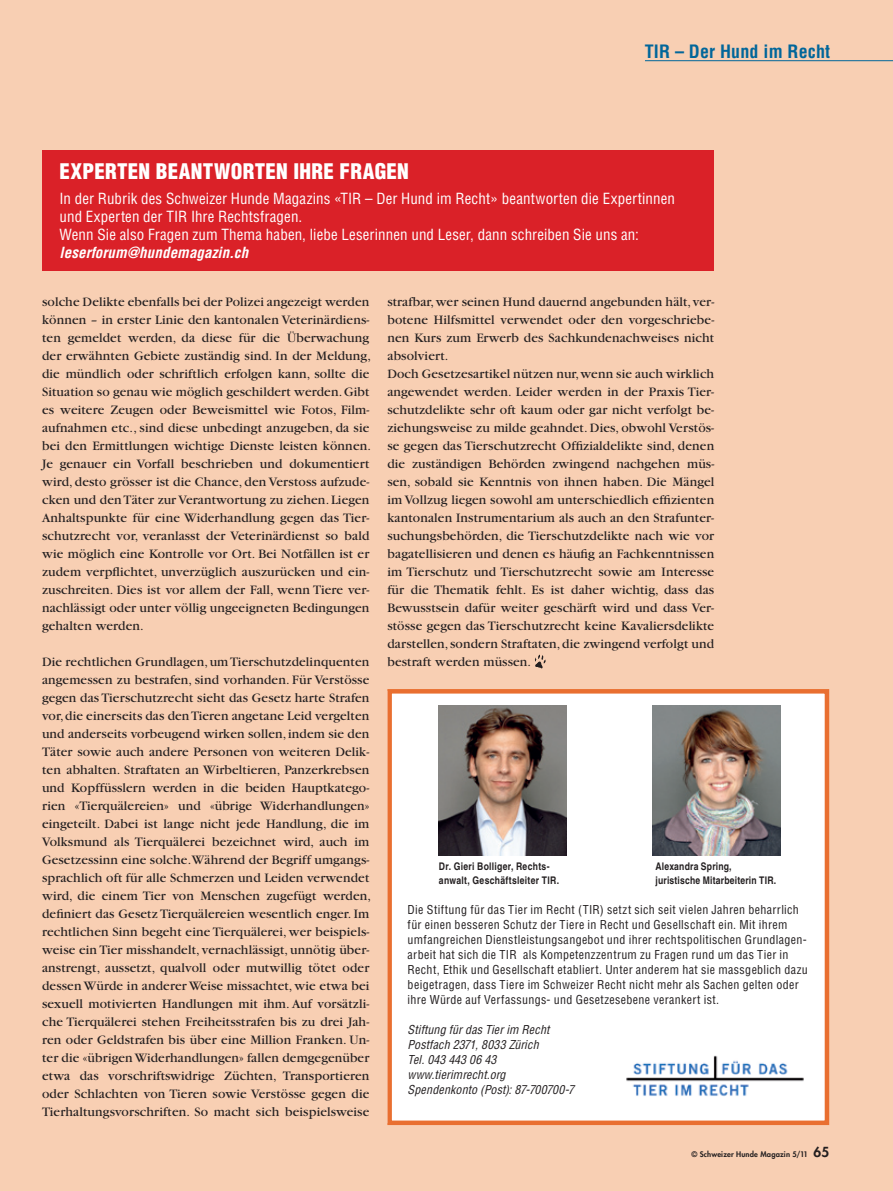
<style>
.page{position:relative;width:893px;height:1191px;background:#f8cfb3}
.page>*{position:absolute;margin:0;border:0;box-sizing:border-box;transform-origin:0 0}
.t1{font:900 condensed 21px "Helvetica LT";letter-spacing:.015em;color:#fff}
.t2{font:700 condensed 18px "Helvetica LT";letter-spacing:.01em;color:#01669a}
.t3{font:condensed 15px/18px "Helvetica LT";letter-spacing:.01em;color:#fff}
.t4{font:italic 700 condensed 15px "Helvetica LT";letter-spacing:.005em;color:#fff}
.t5{font:13.5px/18px "Garamond LT";letter-spacing:.01em;color:#231f20}
.t6{font:condensed 12px/15px "Helvetica LT";letter-spacing:.03em;color:#231f20}
.t7{font:italic condensed 12px/15px "Helvetica LT";letter-spacing:.01em;color:#231f20}
.t8{font:700 condensed 10.5px/14.2px "Helvetica LT";letter-spacing:.025em;color:#231f20}
.t9{font:800 7.5px "Futura LT";letter-spacing:.025em;color:#231f20}
.s1{font-size:13.5px}
</style>
<div class="page">
<hr style="left:645px;top:60px;width:248px;height:1px;background:#01669a">
<div style="left:43px;top:150px;width:671px;height:120px;background:#da2128"></div>
<div style="left:387px;top:691px;width:442px;height:431px;background:#fff"></div>
<div style="left:387px;top:689px;width:442px;height:436px;border:4px solid #e96f30"></div>
<img style="left:652px;top:705px;width:129px;height:150px">
<img style="left:438px;top:705px;width:129px;height:150px">
<img style="left:626px;top:1055px;width:178px;height:42px">
<img style="left:535px;top:654px;width:11px;height:14px">
<h2 class="t2" style="left:645px;top:40px;width:187px">TIR – Der Hund im Recht</h2>
<h1 class="t1" style="left:60px;top:158px;width:351px">EXPERTEN BEANTWORTEN IHRE FRAGEN</h1>
<p class="t3" style="left:60px;top:190px;width:617px">In der Rubrik des Schweizer Hunde Magazins «TIR – Der Hund im Recht» beantworten die Expertinnen und Experten der TIR Ihre Rechtsfragen.<br>Wenn Sie also Fragen zum Thema haben, liebe Leserinnen und Leser, dann schreiben Sie uns an:</p>
<p class="t4" style="left:60px;top:243px;width:190px">leserforum@hundemagazin.ch</p>
<p class="t5" style="left:42px;top:293px;width:330px">solche Delikte ebenfalls bei der Polizei angezeigt werden können – in erster Linie den kantonalen Veterinärdiens&shy;ten gemeldet werden, da diese für die Überwachung der erwähnten Gebiete zuständig sind. In der Meldung, die mündlich oder schriftlich erfolgen kann, sollte die Situation so genau wie möglich geschildert werden. Gibt es weitere Zeugen oder Beweismittel wie Fotos, Film&shy;aufnahmen etc., sind diese unbedingt anzugeben, da sie bei den Ermittlungen wichtige Dienste leisten können.<br>Je genauer ein Vorfall beschrieben und dokumentiert wird, desto grösser ist die Chance, den Verstoss aufzude&shy;cken und den Täter zur Verantwortung zu ziehen. Liegen Anhaltspunkte für eine Widerhandlung gegen das Tier&shy;schutzrecht vor, veranlasst der Veterinärdienst so bald wie möglich eine Kontrolle vor Ort. Bei Notfällen ist er zudem verpflichtet, unverzüglich auszurücken und ein&shy;zuschreiten. Dies ist vor allem der Fall, wenn Tiere ver&shy;nachlässigt oder unter völlig ungeeigneten Bedingungen gehalten werden.</p>
<p class="t5" style="left:42px;top:653px;width:330px">Die rechtlichen Grundlagen, um Tierschutzdelinquenten angemessen zu bestrafen, sind vorhanden. Für Verstösse gegen das Tierschutzrecht sieht das Gesetz harte Strafen vor, die einerseits das den Tieren angetane Leid vergelten und anderseits vorbeugend wirken sollen, indem sie den Täter sowie auch andere Personen von weiteren Delik&shy;ten abhalten. Straftaten an Wirbeltieren, Panzerkrebsen und Kopffüsslern werden in die beiden Hauptkatego&shy;rien «Tierquälereien» und «übrige Widerhandlungen» eingeteilt. Dabei ist lange nicht jede Handlung, die im Volksmund als Tierquälerei bezeichnet wird, auch im Gesetzessinn eine solche.Während der Begriff umgangs&shy;sprachlich oft für alle Schmerzen und Leiden verwendet wird, die einem Tier von Menschen zugefügt werden, definiert das Gesetz Tierquälereien wesentlich enger. Im rechtlichen Sinn begeht eine Tierquälerei, wer beispiels&shy;weise ein Tier misshandelt, vernachlässigt, unnötig über&shy;anstrengt, aussetzt, qualvoll oder mutwillig tötet oder dessen Würde in anderer Weise missachtet, wie etwa bei sexuell motivierten Handlungen mit ihm. Auf vorsätzli&shy;che Tierquälerei stehen Freiheitsstrafen bis zu drei Jah&shy;ren oder Geldstrafen bis über eine Million Franken. Un&shy;ter die «übrigen Widerhandlungen» fallen demgegenüber etwa das vorschriftswidrige Züchten, Transportieren oder Schlachten von Tieren sowie Verstösse gegen die Tierhaltungsvorschriften. So macht sich beispielsweise</p>
<p class="t5" style="left:387px;top:293px;width:328px">strafbar, wer seinen Hund dauernd angebunden hält, ver&shy;botene Hilfsmittel verwendet oder den vorgeschriebe&shy;nen Kurs zum Erwerb des Sachkundenachweises nicht absolviert.<br>Doch Gesetzesartikel nützen nur, wenn sie auch wirklich angewendet werden. Leider werden in der Praxis Tier&shy;schutzdelikte sehr oft kaum oder gar nicht verfolgt be&shy;ziehungsweise zu milde geahndet. Dies, obwohl Verstös&shy;se gegen das Tierschutzrecht Offizialdelikte sind, denen die zuständigen Behörden zwingend nachgehen müs&shy;sen, sobald sie Kenntnis von ihnen haben. Die Mängel im Vollzug liegen sowohl am unterschiedlich effizienten kantonalen Instrumentarium als auch an den Strafunter&shy;suchungsbehörden, die Tierschutzdelikte nach wie vor bagatellisieren und denen es häufig an Fachkenntnissen im Tierschutz und Tierschutzrecht sowie am Interesse für die Thematik fehlt. Es ist daher wichtig, dass das Bewusstsein dafür weiter geschärft wird und dass Ver&shy;stösse gegen das Tierschutzrecht keine Kavaliersdelikte darstellen, sondern Straftaten, die zwingend verfolgt und bestraft werden müssen.</p>
<p class="t8" style="left:439px;top:858px;width:122px">Dr. Gieri Bolliger, Rechts&shy;anwalt, Geschäftsleiter TIR.</p>
<p class="t6" style="left:408px;top:902px;width:402px">Die Stiftung für das Tier im Recht (TIR) setzt sich seit vielen Jahren beharrlich für einen besseren Schutz der Tiere in Recht und Gesellschaft ein. Mit ihrem umfangreichen Dienstleistungsangebot und ihrer rechtspolitischen Grundlagen&shy;arbeit hat sich die TIR als Kompetenzzentrum zu Fragen rund um das Tier in Recht, Ethik und Gesellschaft etabliert. Unter anderem hat sie massgeblich dazu beigetragen, dass Tiere im Schweizer Recht nicht mehr als Sachen gelten oder ihre Würde auf Verfassungs- und Gesetzesebene verankert ist.</p>
<p class="t7" style="left:408px;top:1022px;width:168px">Stiftung für das Tier im Recht<br>Postfach 2371, 8033 Zürich<br>Tel. 043 443 06 43 www.tierimrecht.org<br>Spendenkonto (Post): 87-700700-7</p>
<p class="t8" style="left:656px;top:858px;width:122px">Alexandra Spring, juristische Mitarbeiterin TIR.</p>
<p class="t9" style="left:691px;top:1149px;width:139px">© Schweizer Hunde Magazin 5/11 <span class="s1">65</span></p>
</div>
